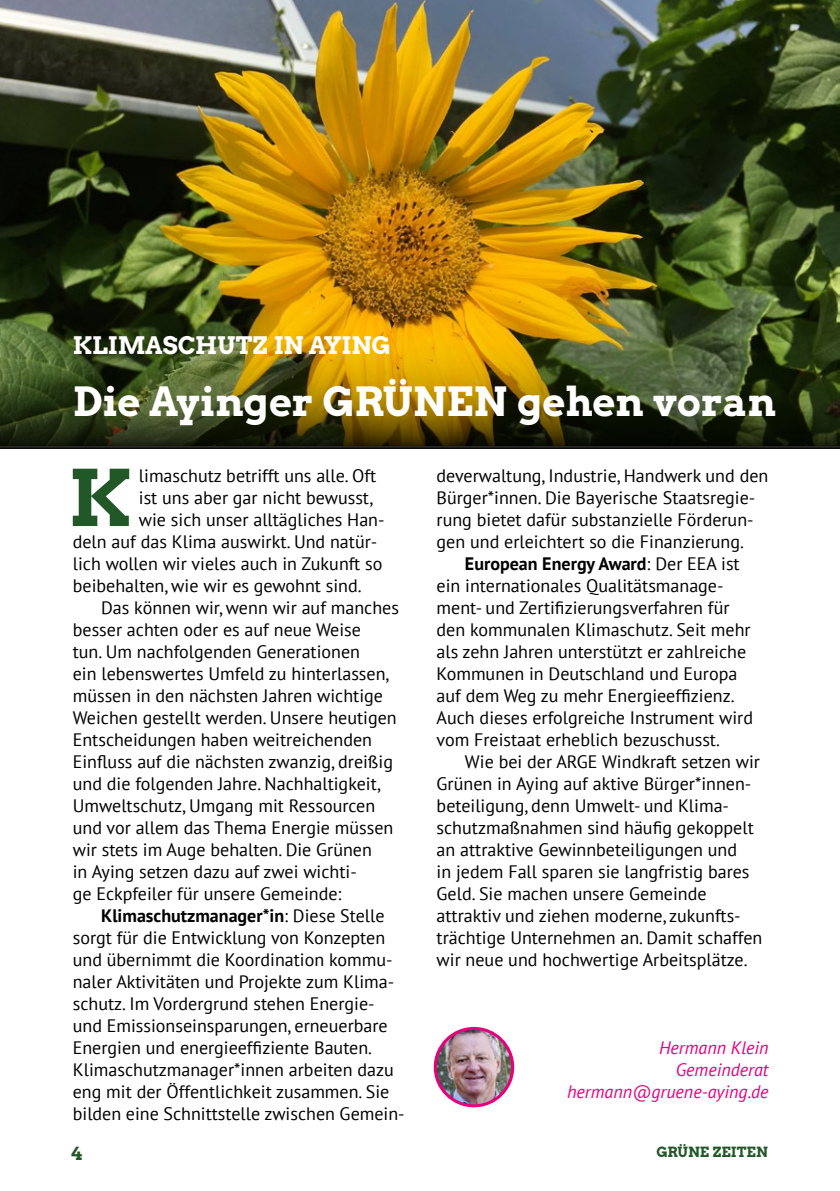
<style>
.page{position:relative;width:840px;height:1191px;background:#fff}
.page>*{position:absolute;margin:0;border:0;box-sizing:border-box;transform-origin:0 0}
.t1{font:77.4px "Arvo Gruen";color:#225828}
.t2{font:40px "Arvo Gruen";color:#fff}
.t3{font:24px "Arvo Gruen";letter-spacing:-.01em;color:#fff}
.t4{font:18px "PT Sans";color:#000}
.t5{font:700 18px "PT Sans";color:#000}
.t6{font:italic 18px/22px "PT Sans";color:#e6007d;text-align:right}
.t7{font:18px "Arvo Gruen";color:#225828}
.t8{font:14px "Arvo Gruen";color:#225828}
.s1{font-weight:400}
</style>
<div class="page">
<img style="left:0;top:0;width:839px;height:319px">
<img style="left:0;top:319px;width:839px;height:129px">
<img style="left:435px;top:1028px;width:77px;height:77px;border-radius:39px">
<div style="left:433px;top:1027px;width:81px;height:80px;border:3px solid #e6007d;border-radius:50%"></div>
<h3 class="t3" style="left:73px;top:329px;width:319px">KLIMASCHUTZ IN AYING</h3>
<h2 class="t2" style="left:73px;top:374px;width:704px">Die Ayinger GRÜNEN gehen voran</h2>
<h1 class="t1" style="left:68px;top:444px;width:64px">K</h1>
<p class="t4" style="left:139px;top:464px;width:238px">limaschutz betrifft uns alle. Oft</p>
<p class="t4" style="left:139px;top:486px;width:235px">ist uns aber gar nicht bewusst,</p>
<p class="t4" style="left:139px;top:508px;width:247px">wie sich unser alltägliches Han-</p>
<p class="t4" style="left:73px;top:530px;width:306px">deln auf das Klima auswirkt. Und natür-</p>
<p class="t4" style="left:73px;top:552px;width:311px">lich wollen wir vieles auch in Zukunft so</p>
<p class="t4" style="left:73px;top:574px;width:290px">beibehalten, wie wir es gewohnt sind.</p>
<p class="t4" style="left:101px;top:596px;width:299px">Das können wir, wenn wir auf manches</p>
<p class="t4" style="left:73px;top:618px;width:289px">besser achten oder es auf neue Weise</p>
<p class="t4" style="left:73px;top:640px;width:288px">tun. Um nachfolgenden Generationen</p>
<p class="t4" style="left:73px;top:662px;width:317px">ein lebenswertes Umfeld zu hinterlassen,</p>
<p class="t4" style="left:73px;top:684px;width:311px">müssen in den nächsten Jahren wichtige</p>
<p class="t4" style="left:73px;top:706px;width:325px">Weichen gestellt werden. Unsere heutigen</p>
<p class="t4" style="left:73px;top:728px;width:300px">Entscheidungen haben weitreichenden</p>
<p class="t4" style="left:73px;top:750px;width:322px">Einfluss auf die nächsten zwanzig, dreißig</p>
<p class="t4" style="left:73px;top:772px;width:309px">und die folgenden Jahre. Nachhaltigkeit,</p>
<p class="t4" style="left:73px;top:794px;width:304px">Umweltschutz, Umgang mit Ressourcen</p>
<p class="t4" style="left:73px;top:816px;width:322px">und vor allem das Thema Energie müssen</p>
<p class="t4" style="left:73px;top:838px;width:300px">wir stets im Auge behalten. Die Grünen</p>
<p class="t4" style="left:73px;top:860px;width:285px">in Aying setzen dazu auf zwei wichti-</p>
<p class="t4" style="left:73px;top:882px;width:270px">ge Eckpfeiler für unsere Gemeinde:</p>
<p class="t5" style="left:101px;top:903px;width:285px">Klimaschutzmanager*in<span class="s1">: Diese Stelle</span></p>
<p class="t4" style="left:73px;top:926px;width:314px">sorgt für die Entwicklung von Konzepten</p>
<p class="t4" style="left:73px;top:948px;width:321px">und übernimmt die Koordination kommu-</p>
<p class="t4" style="left:73px;top:970px;width:323px">naler Aktivitäten und Projekte zum Klima-</p>
<p class="t4" style="left:73px;top:992px;width:303px">schutz. Im Vordergrund stehen Energie-</p>
<p class="t4" style="left:73px;top:1014px;width:316px">und Emissionseinsparungen, erneuerbare</p>
<p class="t4" style="left:73px;top:1036px;width:300px">Energien und energieeffiziente Bauten.</p>
<p class="t4" style="left:73px;top:1058px;width:322px">Klimaschutzmanager*innen arbeiten dazu</p>
<p class="t4" style="left:73px;top:1080px;width:318px">eng mit der Öffentlichkeit zusammen. Sie</p>
<p class="t4" style="left:73px;top:1102px;width:333px">bilden eine Schnittstelle zwischen Gemein-</p>
<p class="t4" style="left:436px;top:464px;width:333px">deverwaltung, Industrie, Handwerk und den</p>
<p class="t4" style="left:436px;top:486px;width:320px">Bürger*innen. Die Bayerische Staatsregie-</p>
<p class="t4" style="left:436px;top:508px;width:318px">rung bietet dafür substanzielle Förderun-</p>
<p class="t4" style="left:436px;top:530px;width:309px">gen und erleichtert so die Finanzierung.</p>
<p class="t5" style="left:464px;top:551px;width:276px">European Energy Award<span class="s1">: Der EEA ist</span></p>
<p class="t4" style="left:436px;top:574px;width:288px">ein internationales Qualitätsmanage-</p>
<p class="t4" style="left:436px;top:596px;width:294px">ment- und Zertifizierungsverfahren für</p>
<p class="t4" style="left:436px;top:618px;width:315px">den kommunalen Klimaschutz. Seit mehr</p>
<p class="t4" style="left:436px;top:640px;width:311px">als zehn Jahren unterstützt er zahlreiche</p>
<p class="t4" style="left:436px;top:662px;width:302px">Kommunen in Deutschland und Europa</p>
<p class="t4" style="left:436px;top:684px;width:299px">auf dem Weg zu mehr Energieeffizienz.</p>
<p class="t4" style="left:436px;top:706px;width:318px">Auch dieses erfolgreiche Instrument wird</p>
<p class="t4" style="left:436px;top:728px;width:285px">vom Freistaat erheblich bezuschusst.</p>
<p class="t4" style="left:464px;top:750px;width:296px">Wie bei der ARGE Windkraft setzen wir</p>
<p class="t4" style="left:436px;top:772px;width:316px">Grünen in Aying auf aktive Bürger*innen-</p>
<p class="t4" style="left:436px;top:794px;width:294px">beteiligung, denn Umwelt- und Klima-</p>
<p class="t4" style="left:436px;top:816px;width:318px">schutzmaßnahmen sind häufig gekoppelt</p>
<p class="t4" style="left:436px;top:838px;width:302px">an attraktive Gewinnbeteiligungen und</p>
<p class="t4" style="left:436px;top:860px;width:314px">in jedem Fall sparen sie langfristig bares</p>
<p class="t4" style="left:436px;top:882px;width:271px">Geld. Sie machen unsere Gemeinde</p>
<p class="t4" style="left:436px;top:904px;width:305px">attraktiv und ziehen moderne, zukunfts-</p>
<p class="t4" style="left:436px;top:926px;width:327px">trächtige Unternehmen an. Damit schaffen</p>
<p class="t4" style="left:436px;top:948px;width:312px">wir neue und hochwertige Arbeitsplätze.</p>
<p class="t6" style="left:566px;top:1036px;width:203px">Hermann Klein<br>Gemeinderat hermann@gruene-aying.de</p>
<p class="t7" style="left:71px;top:1141px;width:12px">4</p>
<p class="t8" style="left:656px;top:1142px;width:113px">GRÜNE ZEITEN</p>
</div>
